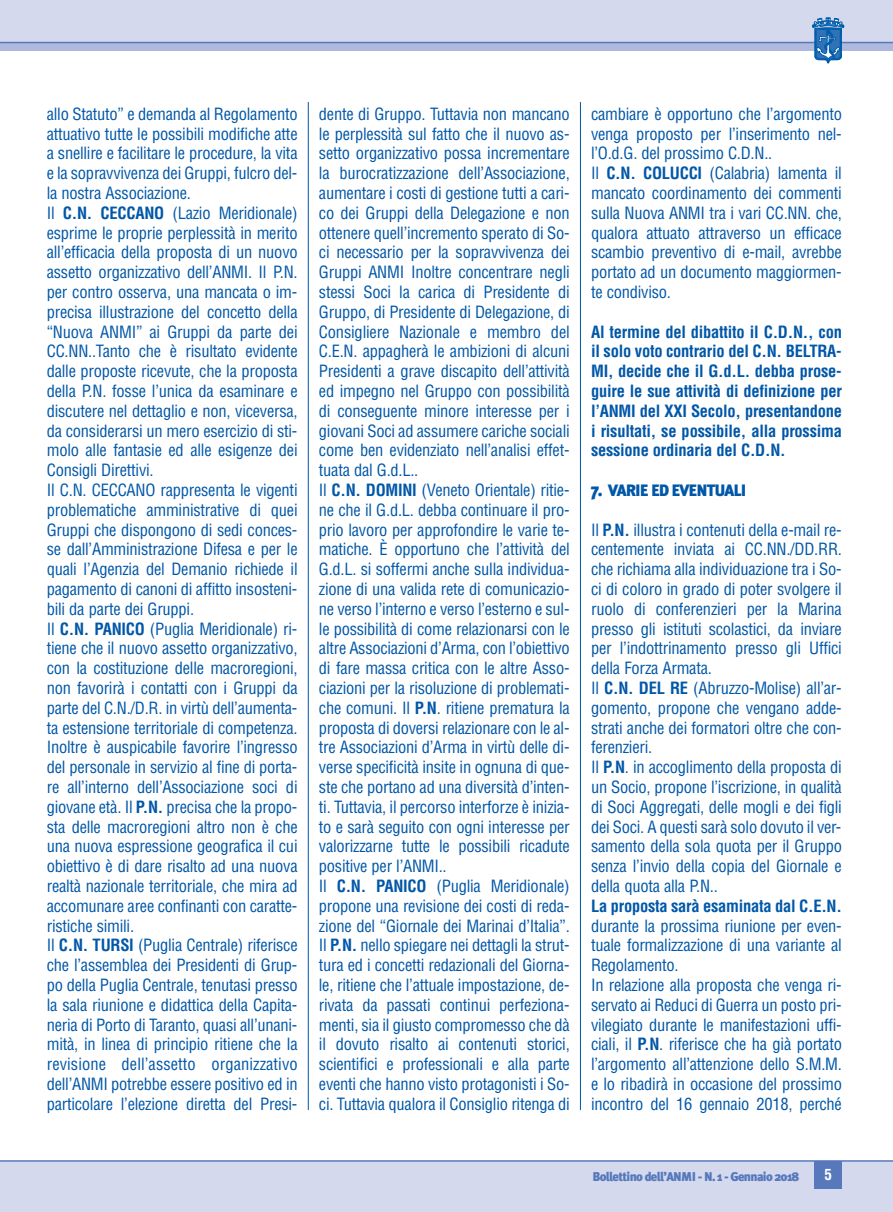
<style>
.page{position:relative;width:893px;height:1212px;background:#fff}
.page>*{position:absolute;margin:0;border:0;box-sizing:border-box;transform-origin:0 0}
.t1{font:condensed 16.5px/19.8px "Helvetica";letter-spacing:-.015em;color:#0157a8}
.t2{font:700 condensed 16.5px/19.8px "Helvetica";letter-spacing:-.015em;color:#0157a8;text-align:justify}
.t3{font:900 16.5px "Meta Plus";letter-spacing:-.055em;color:#0157a8}
.t4{font:700 condensed 15px "Helvetica";color:#fff}
.t5{font:900 12.75px "Meta Plus";letter-spacing:-.055em;color:#5779bc}
.s1{font-weight:700}
.s2{font-size:18px}
</style>
<div class="page">
<div style="left:0;top:1161px;width:893px;height:51px;background:#d4d9ed"></div>
<div style="left:814px;top:1161px;width:28px;height:28px;background:#5779bc"></div>
<hr style="left:0;top:1160px;width:893px;height:2px;background:#5779bc">
<hr style="left:308px;top:102px;width:1px;height:1008px;background:#0157a8">
<hr style="left:580px;top:102px;width:1px;height:1008px;background:#0157a8">
<div style="left:0;top:43px;width:893px;height:8px;background:#aeb9dd"></div>
<div style="left:0;top:0;width:893px;height:43px;background:#d4d9ed"></div>
<hr style="left:0;top:42px;width:893px;height:1px;background:#5779bc">
<svg style="left:812px;top:18px;width:32px;height:45px"></svg>
<p class="t1" style="left:47px;top:104px;width:252px">allo Statuto” e demanda al Regolamento attuativo tutte le possibili modifiche atte a snellire e facilitare le procedure, la vita e la sopravvivenza dei Gruppi, fulcro del&shy;la nostra Associazione.<br>Il <span class="s1">C.N. CECCANO</span> (Lazio Meridionale) esprime le proprie perplessità in merito all’efficacia della proposta di un nuovo assetto organizzativo dell’ANMI. Il P.N. per contro osserva, una mancata o im&shy;precisa illustrazione del concetto della “Nuova ANMI” ai Gruppi da parte dei CC.NN..Tanto che è risultato evidente dalle proposte ricevute, che la proposta della P.N. fosse l’unica da esaminare e discutere nel dettaglio e non, viceversa, da considerarsi un mero esercizio di sti&shy;molo alle fantasie ed alle esigenze dei Consigli Direttivi.<br>Il C.N. CECCANO rappresenta le vigenti problematiche amministrative di quei Gruppi che dispongono di sedi conces&shy;se dall’Amministrazione Difesa e per le quali l’Agenzia del Demanio richiede il pagamento di canoni di affitto insosteni&shy;bili da parte dei Gruppi.<br>Il <span class="s1">C.N. PANICO</span> (Puglia Meridionale) ri&shy;tiene che il nuovo assetto organizzativo, con la costituzione delle macroregioni, non favorirà i contatti con i Gruppi da parte del C.N./D.R. in virtù dell’aumenta&shy;ta estensione territoriale di competenza.<br>Inoltre è auspicabile favorire l’ingresso del personale in servizio al fine di porta&shy;re all’interno dell’Associazione soci di giovane età. Il <span class="s1">P.N.</span> precisa che la propo&shy;sta delle macroregioni altro non è che una nuova espressione geografica il cui obiettivo è di dare risalto ad una nuova realtà nazionale territoriale, che mira ad accomunare aree confinanti con caratte&shy;ristiche simili.<br>Il <span class="s1">C.N. TURSI</span> (Puglia Centrale) riferisce che l’assemblea dei Presidenti di Grup&shy;po della Puglia Centrale, tenutasi presso la sala riunione e didattica della Capita&shy;neria di Porto di Taranto, quasi all’unani&shy;mità, in linea di principio ritiene che la revisione dell’assetto organizzativo dell’ANMI potrebbe essere positivo ed in particolare l’elezione diretta del Presi-</p>
<p class="t1" style="left:319px;top:104px;width:252px">dente di Gruppo. Tuttavia non mancano le perplessità sul fatto che il nuovo as&shy;setto organizzativo possa incrementare la burocratizzazione dell’Associazione, aumentare i costi di gestione tutti a cari&shy;co dei Gruppi della Delegazione e non ottenere quell’incremento sperato di So&shy;ci necessario per la sopravvivenza dei Gruppi ANMI Inoltre concentrare negli stessi Soci la carica di Presidente di Gruppo, di Presidente di Delegazione, di Consigliere Nazionale e membro del C.E.N. appagherà le ambizioni di alcuni Presidenti a grave discapito dell’attività ed impegno nel Gruppo con possibilità di conseguente minore interesse per i giovani Soci ad assumere cariche sociali come ben evidenziato nell’analisi effet&shy;tuata dal G.d.L..<br>Il <span class="s1">C.N. DOMINI</span> (Veneto Orientale) ritie&shy;ne che il G.d.L. debba continuare il pro&shy;prio lavoro per approfondire le varie te&shy;matiche. È opportuno che l’attività del G.d.L. si soffermi anche sulla individua&shy;zione di una valida rete di comunicazio&shy;ne verso l’interno e verso l’esterno e sul&shy;le possibilità di come relazionarsi con le altre Associazioni d’Arma, con l’obiettivo di fare massa critica con le altre Asso&shy;ciazioni per la risoluzione di problemati&shy;che comuni. Il <span class="s1">P.N</span>. ritiene prematura la proposta di doversi relazionare con le al&shy;tre Associazioni d’Arma in virtù delle di&shy;verse specificità insite in ognuna di que&shy;ste che portano ad una diversità d’inten&shy;ti. Tuttavia, il percorso interforze è inizia&shy;to e sarà seguito con ogni interesse per valorizzarne tutte le possibili ricadute positive per l’ANMI..<br>Il <span class="s1">C.N. PANICO</span> (Puglia Meridionale) propone una revisione dei costi di reda&shy;zione del “Giornale dei Marinai d’Italia”.<br>Il <span class="s1">P.N.</span> nello spiegare nei dettagli la strut&shy;tura ed i concetti redazionali del Giorna&shy;le, ritiene che l’attuale impostazione, de&shy;rivata da passati continui perfeziona&shy;menti, sia il giusto compromesso che dà il dovuto risalto ai contenuti storici, scientifici e professionali e alla parte eventi che hanno visto protagonisti i So&shy;ci. Tuttavia qualora il Consiglio ritenga di</p>
<p class="t1" style="left:591px;top:104px;width:252px">cambiare è opportuno che l’argomento venga proposto per l’inserimento nel&shy;l’O.d.G. del prossimo C.D.N..<br>Il <span class="s1">C.N. COLUCCI</span> (Calabria) lamenta il mancato coordinamento dei commenti sulla Nuova ANMI tra i vari CC.NN. che, qualora attuato attraverso un efficace scambio preventivo di e-mail, avrebbe portato ad un documento maggiormen&shy;te condiviso.</p>
<p class="t2" style="left:591px;top:322px;width:252px">Al termine del dibattito il C.D.N., con il solo voto contrario del C.N. BELTRA-MI, decide che il G.d.L. debba prose&shy;guire le sue attività di definizione per l’ANMI del XXI Secolo, presentandone i risultati, se possibile, alla prossima sessione ordinaria del C.D.N.</p>
<p class="t3" style="left:591px;top:481px;width:157px"><span class="s2">7.</span> VARIE ED EVENTUALI</p>
<p class="t1" style="left:591px;top:520px;width:252px">Il <span class="s1">P.N.</span> illustra i contenuti della e-mail re&shy;centemente inviata ai CC.NN./DD.RR. che richiama alla individuazione tra i So&shy;ci di coloro in grado di poter svolgere il ruolo di conferenzieri per la Marina presso gli istituti scolastici, da inviare per l’indottrinamento presso gli Uffici della Forza Armata.<br>Il <span class="s1">C.N. DEL RE</span> (Abruzzo-Molise) all’ar&shy;gomento, propone che vengano adde&shy;strati anche dei formatori oltre che con&shy;ferenzieri.<br>Il <span class="s1">P.N</span>. in accoglimento della proposta di un Socio, propone l’iscrizione, in qualità di Soci Aggregati, delle mogli e dei figli dei Soci. A questi sarà solo dovuto il ver&shy;samento della sola quota per il Gruppo senza l’invio della copia del Giornale e della quota alla P.N..</p>
<p class="t2" style="left:591px;top:896px;width:252px">La proposta sarà esaminata dal C.E.N.</p>
<p class="t1" style="left:591px;top:916px;width:252px">durante la prossima riunione per even&shy;tuale formalizzazione di una variante al Regolamento.<br>In relazione alla proposta che venga ri&shy;servato ai Reduci di Guerra un posto pri&shy;vilegiato durante le manifestazioni uffi&shy;ciali, il <span class="s1">P.N</span>. riferisce che ha già portato l’argomento all’attenzione dello S.M.M. e lo ribadirà in occasione del prossimo incontro del 16 gennaio 2018, perché</p>
<p class="t5" style="left:592px;top:1169px;width:208px">Bollettino dell’ANMI - N. 1 - Gennaio 2018</p>
<p class="t4" style="left:824px;top:1166px;width:9px">5</p>
</div>
